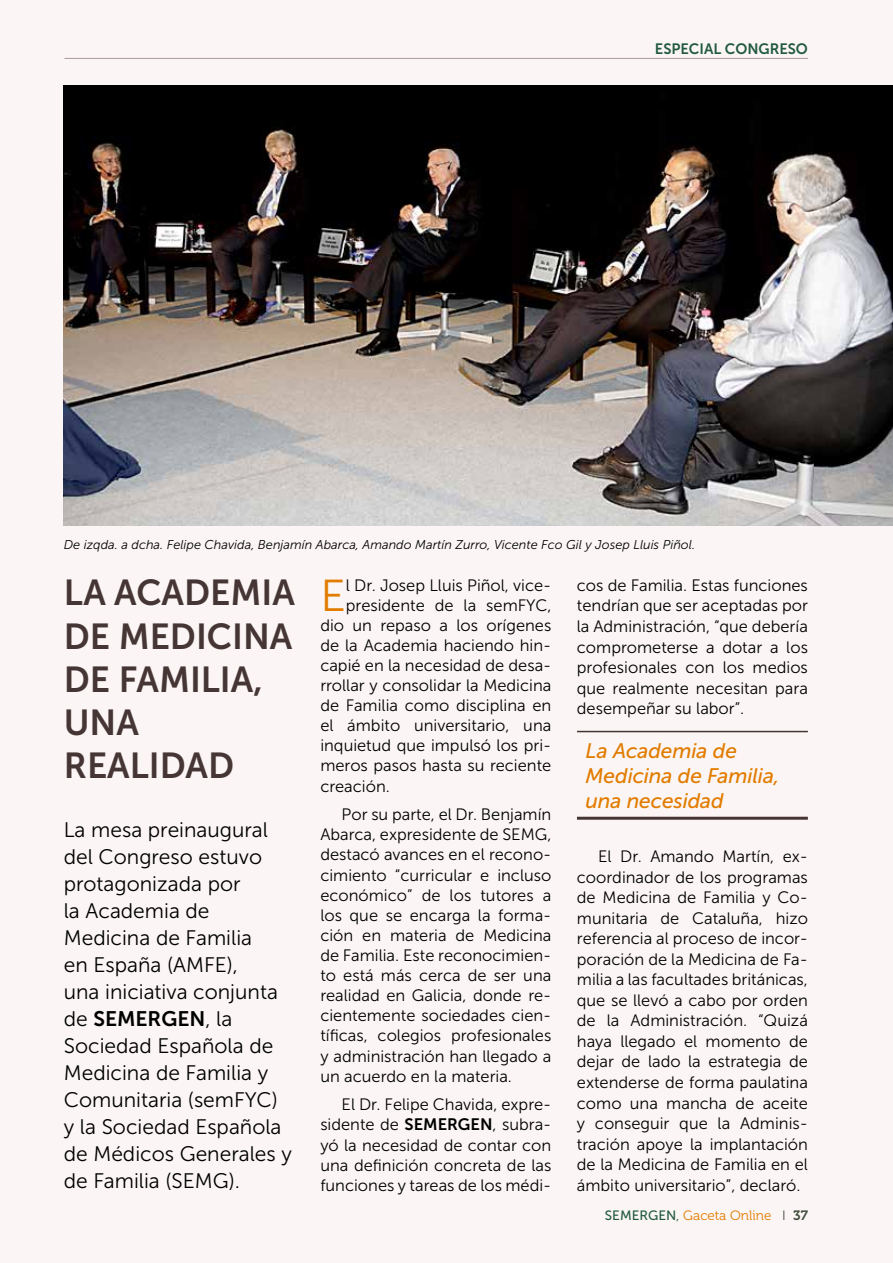
<style>
.page{position:relative;width:893px;height:1263px;background:#fff}
.page>*{position:absolute;margin:0;border:0;box-sizing:border-box;transform-origin:0 0}
.t1{font:44.7px "Museo Sans 300";color:#e27c00}
.t2{font:36px/43.2px "Museo Sans 700";color:#453635}
.t3{font:21px/27px "Museo Sans 300";color:#000}
.t4{font:italic 21px/25.2px "Museo Sans 500";letter-spacing:-.005em;color:#e27c00}
.t5{font:21px "Museo Sans 700";color:#000}
.t6{font:16.5px/20.5px "Museo Sans 300";color:#000;text-align:justify}
.t7{font:15px "Museo Sans 700";color:#225a40}
.t8{font:13.5px "Museo 300";color:#e27c00}
.t9{font:13.5px "Museo Sans 500";color:#225a40}
.t10{font:italic 12.75px "Museo Sans 300";color:#000}
.s1{font-family:"Museo Sans 300"}
.s2{font-family:"Museo Sans 700"}
.s3{font-family:"Museo Sans 300";color:#225a40}
.s4{font-family:"Museo Sans 300";color:#444d3e}
.s5{font-family:"Museo 700";color:#444d3e}
</style>
<div class="page">
<div style="left:0;top:1px;width:893px;height:1262px;background:#fbf6f5"></div>
<hr style="left:577px;top:731px;width:231px;height:1px;background:#453635">
<hr style="left:577px;top:817px;width:231px;height:3px;background:#453635">
<img style="left:64px;top:85px;width:829px;height:440px">
<hr style="left:64px;top:58px;width:744px;height:1px;background:#ab989c">
<p class="t7" style="left:655px;top:40px;width:10px">ESPECIAL</p>
<p class="t7" style="left:725px;top:40px;width:12px">CONGRESO</p>
<p class="t10" style="left:64px;top:537px;width:633px">De izqda. a dcha. Felipe Chavida, Benjamín Abarca, Amando Martín Zurro, Vicente Fco Gil y Josep Lluis Piñol.</p>
<h2 class="t2" style="left:64px;top:571px;width:233px">LA ACADEMIA<br>DE MEDICINA<br>DE FAMILIA,<br>UNA<br>REALIDAD</h2>
<p class="t3" style="left:64px;top:816px;width:216px">La mesa preinaugural del Congreso estuvo protagonizada por<br>la Academia de<br>Medicina de Familia en España (AMFE), una iniciativa conjunta</p>
<p class="t5" style="left:64px;top:1007px;width:86px"><span class="s1">de</span> SEMERGEN</p>
<p class="t3" style="left:64px;top:1005px;width:230px;text-indent:142px">, la<br>Sociedad Española de<br>Medicina de Familia y<br>Comunitaria (semFYC) y la Sociedad Española de Médicos Generales y de Familia (SEMG).</p>
<h1 class="t1" style="left:320px;top:571px;width:27px">E</h1>
<p class="t6" style="left:346px;top:575px;width:207px">l Dr. Josep Lluis Piñol, vice-</p>
<p class="t6" style="left:346px;top:595px;width:207px">presidente de la semFYC,</p>
<p class="t6" style="left:320px;top:615px;width:233px">dio un repaso a los orígenes</p>
<p class="t6" style="left:320px;top:635px;width:233px">de la Academia haciendo hin-</p>
<p class="t6" style="left:320px;top:655px;width:233px">capié en la necesidad de desa-</p>
<p class="t6" style="left:320px;top:675px;width:233px">rrollar y consolidar la Medicina</p>
<p class="t6" style="left:320px;top:695px;width:233px">de Familia como disciplina en</p>
<p class="t6" style="left:320px;top:715px;width:233px">el ámbito universitario, una</p>
<p class="t6" style="left:320px;top:735px;width:233px">inquietud que impulsó los pri-</p>
<p class="t6" style="left:320px;top:756px;width:233px">meros pasos hasta su reciente</p>
<p class="t6" style="left:320px;top:776px;width:71px">creación.</p>
<p class="t6" style="left:320px;top:804px;width:233px;line-height:20.1px;text-indent:21px">Por su parte, el Dr. Benjamín Abarca, expresidente de SEMG, destacó avances en el recono&shy;cimiento “curricular e incluso económico” de los tutores a los que se encarga la forma&shy;ción en materia de Medicina de Familia. Este reconocimien&shy;to está más cerca de ser una realidad en Galicia, donde re&shy;cientemente sociedades cien&shy;tíficas, colegios profesionales y administración han llegado a un acuerdo en la materia.</p>
<p class="t6" style="left:320px;top:1095px;width:233px;line-height:20.1px;text-indent:21px">El Dr. Felipe Chavida, expre&shy;sidente de <span class="s2">SEMERGEN</span></p>
<p class="t6" style="left:320px;top:1115px;width:233px;line-height:20.1px;text-indent:172px">, subra&shy;yó la necesidad de contar con una definición concreta de las funciones y tareas de los médi-</p>
<p class="t6" style="left:577px;top:575px;width:233px">cos de Familia. Estas funciones tendrían que ser aceptadas por la Administración, “que debería comprometerse a dotar a los profesionales con los medios que realmente necesitan para desempeñar su labor”.</p>
<p class="t4" style="left:585px;top:738px;width:195px">La Academia de<br>Medicina de Familia, una necesidad</p>
<p class="t6" style="left:577px;top:846px;width:233px;text-indent:21px">El Dr. Amando Martín, ex&shy;coordinador de los programas de Medicina de Familia y Co&shy;munitaria de Cataluña, hizo referencia al proceso de incor&shy;poración de la Medicina de Fa&shy;milia a las facultades británicas, que se llevó a cabo por orden de la Administración. “Quizá haya llegado el momento de dejar de lado la estrategia de extenderse de forma paulatina como una mancha de aceite y conseguir que la Adminis&shy;tración apoye la implantación de la Medicina de Familia en el ámbito universitario”, declaró.</p>
<p class="t9" style="left:605px;top:1208px;width:18px">SEMERGEN</p>
<p class="t8" style="left:676px;top:1208px;width:133px"><span class="s3">,</span> Gaceta Online <span class="s4">I</span> <span class="s5">37</span></p>
</div>
